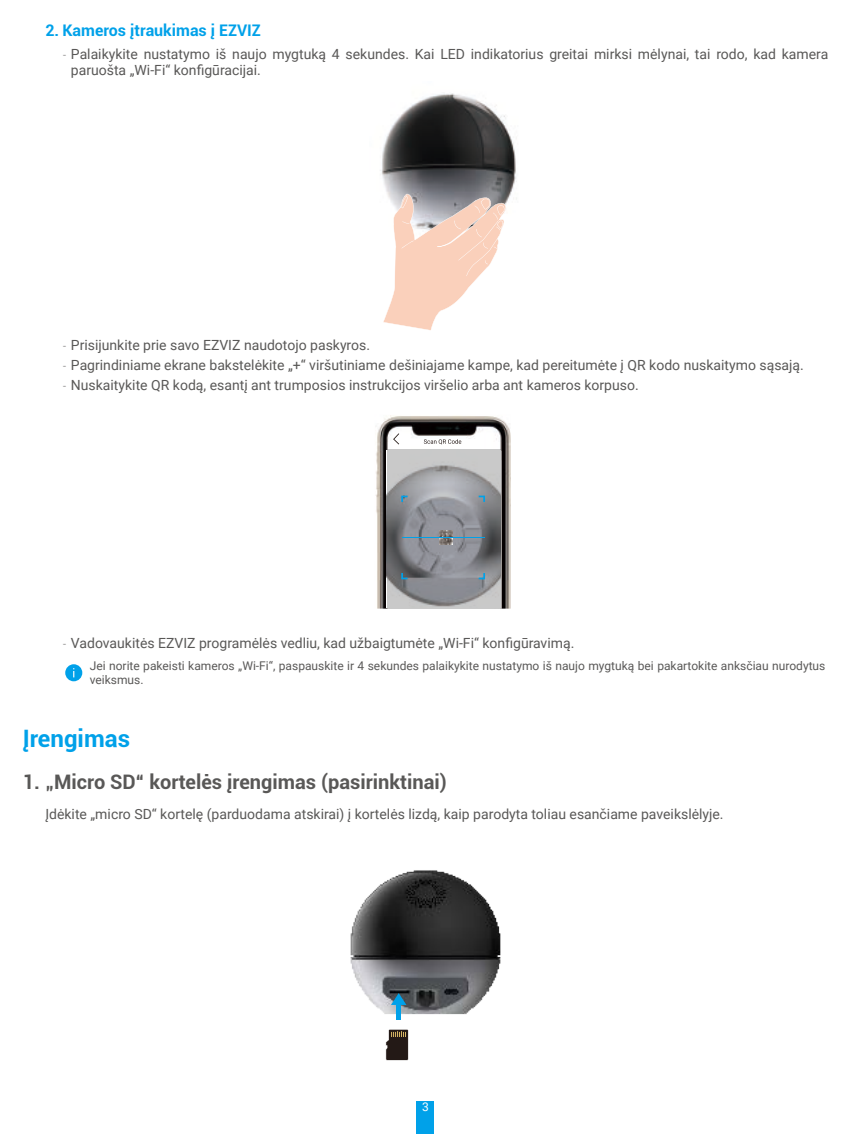
<style>
.page{position:relative;width:851px;height:1134px;background:#fff}
.page>*{position:absolute;margin:0;border:0;box-sizing:border-box;transform-origin:0 0}
.t1{font:700 24px "Roboto";color:#00a1e9}
.t2{font:700 20px "Roboto";color:#595857}
.t3{font:700 16px "Roboto";color:#00a1e9}
.t4{font:14px/16.8px "Roboto";color:#595857}
.t5{font:12px/14.4px "Roboto";color:#595857}
.t6{font:12px "Roboto";color:#fff}
.s1{font-family:"DIN Cond";font-weight:300}
</style>
<div class="page">
<div style="left:417px;top:1101px;width:17px;height:33px;background:#00a1e9"></div>
<img style="left:380px;top:93px;width:137px;height:111px">
<svg style="left:383px;top:194px;width:123px;height:136px"></svg>
<img style="left:375px;top:415px;width:135px;height:194px">
<svg style="left:387px;top:449px;width:114px;height:159px;background:#96979b"></svg>
<svg style="left:393px;top:433px;width:6px;height:11px"></svg>
<div style="left:404px;top:439px;width:79px;height:7px;background:#fff"></div>
<svg style="left:424px;top:439px;width:37px;height:5px"></svg>
<svg style="left:478px;top:496px;width:7px;height:6px"></svg>
<svg style="left:401px;top:496px;width:6px;height:6px"></svg>
<svg style="left:401px;top:573px;width:6px;height:6px"></svg>
<svg style="left:478px;top:573px;width:7px;height:6px"></svg>
<img style="left:439px;top:531px;width:14px;height:13px">
<hr style="left:402px;top:537px;width:83px;height:1px;background:#00a1e9">
<div style="left:65px;top:664px;width:17px;height:17px;background:#00a1e9;border-radius:50%"></div>
<img style="left:350px;top:870px;width:151px;height:175px">
<div style="left:396px;top:1005px;width:5px;height:14px;background:#00a1e9"></div>
<svg style="left:391px;top:993px;width:15px;height:12px"></svg>
<svg style="left:385px;top:1029px;width:23px;height:31px"></svg>
<p class="t3" style="left:45px;top:19px;width:217px">2. Kameros įtraukimas į EZVIZ</p>
<p class="t4" style="left:71px;top:45px;width:758px;text-indent:-9px"><span class="s1">-</span> Palaikykite nustatymo iš naujo mygtuką 4 sekundes. Kai LED indikatorius greitai mirksi mėlynai, tai rodo, kad kamera paruošta „Wi-Fi“ konfigūracijai.</p>
<p class="t4" style="left:62px;top:336px;width:309px"><span class="s1">-</span> Prisijunkite prie savo EZVIZ naudotojo paskyros.</p>
<p class="t4" style="left:62px;top:356px;width:742px"><span class="s1">-</span> Pagrindiniame ekrane bakstelėkite „+“ viršutiniame dešiniajame kampe, kad pereitumėte į QR kodo nuskaitymo sąsają.</p>
<p class="t4" style="left:62px;top:376px;width:577px"><span class="s1">-</span> Nuskaitykite QR kodą, esantį ant trumposios instrukcijos viršelio arba ant kameros korpuso.</p>
<p class="t4" style="left:62px;top:634px;width:513px"><span class="s1">-</span> Vadovaukitės EZVIZ programėlės vedliu, kad užbaigtumėte „Wi-Fi“ konfigūravimą.</p>
<p class="t5" style="left:90px;top:658px;width:737px">Jei norite pakeisti kameros „Wi-Fi“, paspauskite ir 4 sekundes palaikykite nustatymo iš naujo mygtuką bei pakartokite anksčiau nurodytus veiksmus.</p>
<h1 class="t1" style="left:23px;top:721px;width:109px">Įrengimas</h1>
<h2 class="t2" style="left:23px;top:768px;width:425px">1. „Micro SD“ kortelės įrengimas (pasirinktinai)</h2>
<p class="t4" style="left:45px;top:805px;width:679px">Įdėkite „micro SD“ kortelę (parduodama atskirai) į kortelės lizdą, kaip parodyta toliau esančiame paveikslėlyje.</p>
<p class="t6" style="left:422px;top:1099px;width:8px">3</p>
</div>
